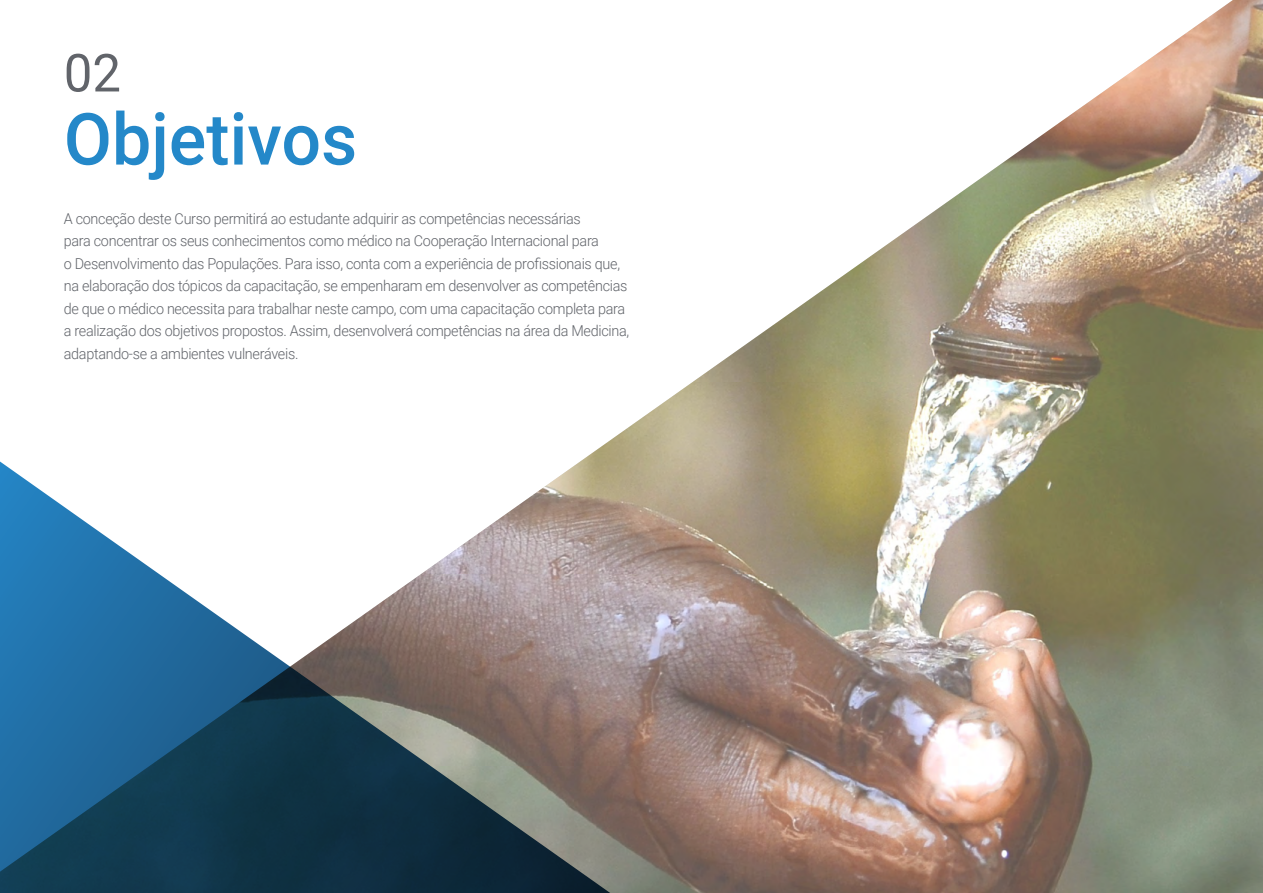
<style>
.page{position:relative;width:1263px;height:893px;background:#fff}
.page>*{position:absolute;margin:0;border:0;box-sizing:border-box;transform-origin:0 0}
.t1{font:500 72px "Roboto";color:#2488c9}
.t2{font:52.5px "Roboto";color:#61646a}
.t3{font:300 15px/22.5px "Roboto";letter-spacing:-.02em;color:#61646a;scale:.96 1}
</style>
<div class="page">
<img style="left:602px;top:0;width:661px;height:893px">
<svg style="left:0;top:446px;width:640px;height:447px"></svg>
<h2 class="t2" style="left:64px;top:36px;width:59px">02</h2>
<h1 class="t1" style="left:64px;top:89px;width:295px">Objetivos</h1>
<p class="t3" style="left:64px;top:207px;width:591px">A conceção deste Curso permitirá ao estudante adquirir as competências necessárias<br>para concentrar os seus conhecimentos como médico na Cooperação Internacional para<br>o Desenvolvimento das Populações. Para isso, conta com a experiência de profissionais que, na elaboração dos tópicos da capacitação, se empenharam em desenvolver as competências de que o médico necessita para trabalhar neste campo, com uma capacitação completa para a realização dos objetivos propostos. Assim, desenvolverá competências na área da Medicina, adaptando-se a ambientes vulneráveis.</p>
</div>
